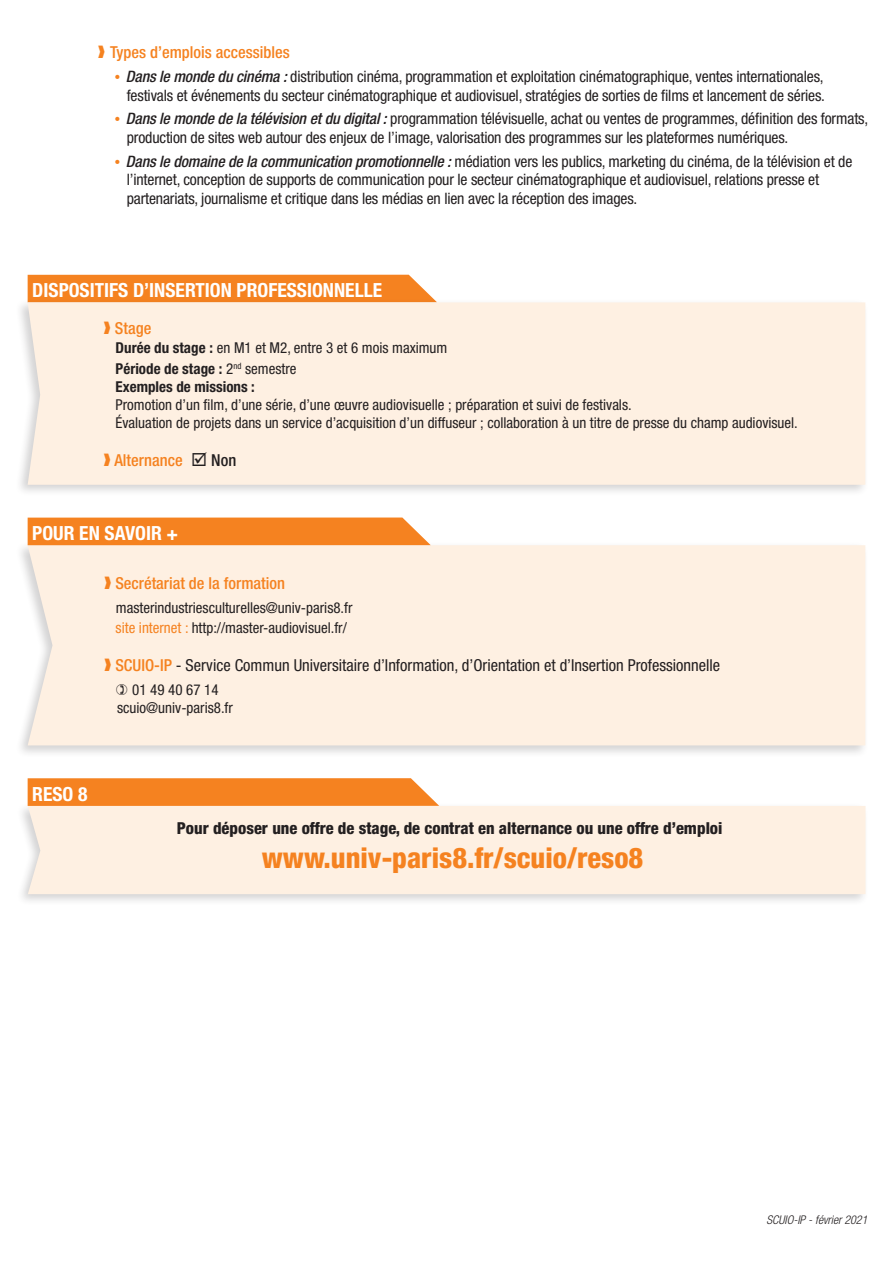
<style>
.page{position:relative;width:893px;height:1263px;background:#fff}
.page>*{position:absolute;margin:0;border:0;box-sizing:border-box;transform-origin:0 0}
.t1{font:800 condensed 28.5px "Helvetica Neue";color:#f58220}
.t2{font:700 condensed 19.5px "Helvetica Neue";color:#fff}
.t3{font:condensed 16.5px "Helvetica Neue";color:#231f20}
.t4{font:500 condensed 16.5px "Helvetica Neue";color:#f58220}
.t5{font:800 condensed 16.5px "Helvetica Neue";color:#231f20}
.t6{font:condensed 15.75px/18.9px "Helvetica Neue";letter-spacing:-.01em;color:#231f20}
.t7{font:condensed 15px/18px "Helvetica Neue";color:#231f20}
.t8{font:700 condensed 15px "Helvetica Neue";color:#231f20}
.t9{font:italic 300 condensed 12px "Helvetica Neue";color:#231f20}
.s1{font-family:"Quay Sans";font-stretch:normal;font-size:15px;color:#f58220}
.s2{font-weight:500;font-style:italic}
.s3{font-weight:700}
.s4{color:#231f20}
.s5{color:#f58220}
.s6{font-weight:500;color:#f58220}
</style>
<div class="page">
<div style="left:16px;top:541px;width:853px;height:217px;background:#231f20;opacity:.2"></div>
<div style="left:28px;top:545px;width:837px;height:200px;background:#fef0e2"></div>
<svg style="left:28px;top:517px;width:403px;height:28px;background:#f5882c"></svg>
<div style="left:16px;top:802px;width:853px;height:105px;background:#231f20;opacity:.2"></div>
<div style="left:28px;top:806px;width:837px;height:88px;background:#fef0e2"></div>
<svg style="left:28px;top:778px;width:411px;height:28px;background:#f5872a"></svg>
<div style="left:28px;top:275px;width:405px;height:23px;background:#f58220"></div>
<div style="left:15px;top:298px;width:854px;height:199px;background:#231f20;opacity:.2"></div>
<div style="left:28px;top:302px;width:837px;height:183px;background:#fef0e2"></div>
<svg style="left:116px;top:684px;width:11px;height:11px"></svg>
<p class="t4" style="left:98px;top:43px;width:193px">❱ Types d’emplois accessibles</p>
<p class="t6" style="left:112px;top:67px;width:714px;text-align:right"><span class="s1">•</span> <span class="s2">Dans le monde du cinéma :</span> distribution cinéma, programmation et exploitation cinématographique, ventes internationales, festivals et événements du secteur cinématographique et audiovisuel, stratégies de sorties de films et lancement de séries.</p>
<p class="t6" style="left:127px;top:109px;width:743px;text-indent:-14px"><span class="s1">•</span> <span class="s2">Dans le monde de la télévision et du digital :</span> programmation télévisuelle, achat ou ventes de programmes, définition des formats, production de sites web autour des enjeux de l’image, valorisation des programmes sur les plateformes numériques.</p>
<p class="t6" style="left:127px;top:151px;width:727px;text-indent:-14px"><span class="s1">•</span> <span class="s2">Dans le domaine de la communication promotionnelle :</span> médiation vers les publics, marketing du cinéma, de la télévision et de l’internet, conception de supports de communication pour le secteur cinématographique et audiovisuel, relations presse et partenariats, journalisme et critique dans les médias en lien avec la réception des images.</p>
<p class="t2" style="left:32px;top:279px;width:351px">DISPOSITIFS D’INSERTION PROFESSIONNELLE</p>
<p class="t4" style="left:104px;top:318px;width:49px">❱ Stage</p>
<p class="t7" style="left:116px;top:338px;width:333px;line-height:20.1px"><span class="s3">Durée du stage :</span> en M1 et M2, entre 3 et 6 mois maximum<br><span class="s3">Période de stage :</span> 2<sup>nd</sup> semestre</p>
<p class="t8" style="left:116px;top:377px;width:141px">Exemples de missions :</p>
<p class="t7" style="left:116px;top:395px;width:684px">Promotion d’un film, d’une série, d’une œuvre audiovisuelle ; préparation et suivi de festivals.<br>Évaluation de projets dans un service d’acquisition d’un diffuseur ; collaboration à un titre de presse du champ audiovisuel.</p>
<p class="t4" style="left:104px;top:450px;width:134px">❱ Alternance <span class="s4">☑ Non</span></p>
<p class="t2" style="left:32px;top:521px;width:148px">POUR EN SAVOIR +</p>
<p class="t4" style="left:104px;top:573px;width:183px">❱ Secrétariat de la formation</p>
<p class="t7" style="left:116px;top:598px;width:238px;line-height:19.8px">masterindustriesculturelles@univ-paris8.fr <span class="s5">site internet :</span> http://master-audiovisuel.fr/</p>
<p class="t3" style="left:104px;top:656px;width:618px"><span class="s5">❱</span> <span class="s6">SCUIO-IP</span> - Service Commun Universitaire d’Information, d’Orientation et d’Insertion Professionnelle</p>
<p class="t7" style="left:117px;top:681px;width:117px;text-align:center">01 49 40 67 14 scuio@univ-paris8.fr</p>
<p class="t2" style="left:32px;top:782px;width:57px">RESO 8</p>
<p class="t5" style="left:177px;top:818px;width:547px">Pour déposer une offre de stage, de contrat en alternance ou une offre d’emploi</p>
<h1 class="t1" style="left:262px;top:840px;width:383px">www.univ-paris8.fr/scuio/reso8</h1>
<p class="t9" style="left:766px;top:1213px;width:102px">SCUIO-IP - février 2021</p>
</div>
